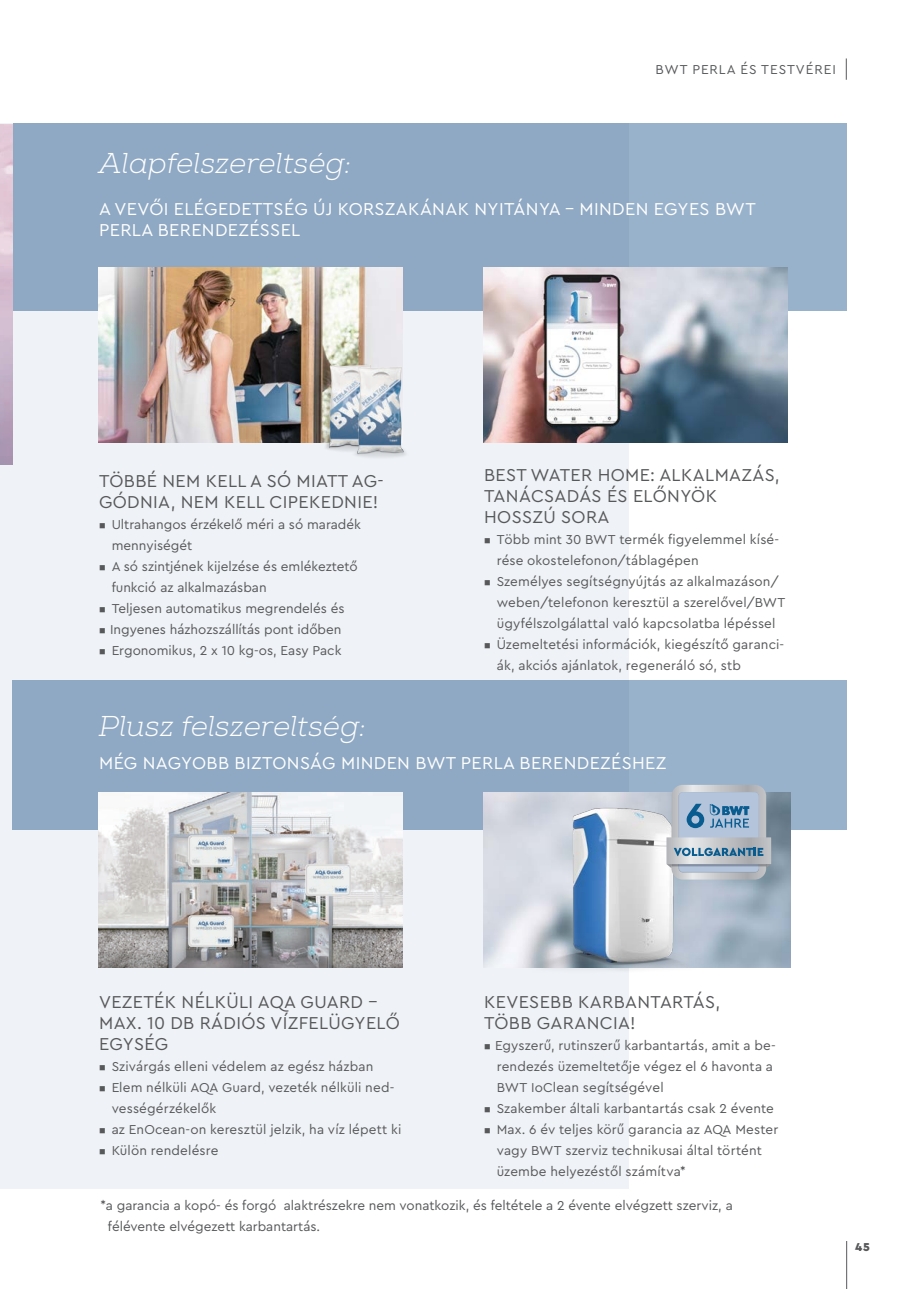
<style>
.page{position:relative;width:919px;height:1289px;background:#fff}
.page>*{position:absolute;margin:0;border:0;box-sizing:border-box;transform-origin:0 0}
.Content_Subline{font:italic 300 28.5px "Nexa Slab";letter-spacing:.01em;color:#fff}
.Copy_Head{font:18px/21px "Cera PRO";letter-spacing:.02em;color:#57585a}
.Copy_Head-2{font:18px/21px "Cera PRO";letter-spacing:.02em;color:#fff}
.Copy{font:13.5px/21px "Cera PRO";letter-spacing:.005em;color:#57585a}
.kapitel{font:13.5px "Cera PRO";letter-spacing:.07em;color:#57585a}
.t1{font:900 12px "Cera PRO";color:#57585a}
</style>
<div class="page">
<div style="left:0;top:123px;width:628px;height:1066px;background:#eff2f6"></div>
<div style="left:13px;top:123px;width:833px;height:187px;background:#8fa9c4"></div>
<div style="left:13px;top:679px;width:833px;height:150px;background:#8fa9c4"></div>
<img style="left:484px;top:792px;width:306px;height:175px">
<svg style="left:845px;top:58px;width:1px;height:22px"></svg>
<img style="left:484px;top:267px;width:303px;height:176px">
<img style="left:517px;top:796px;width:211px;height:202px">
<svg style="left:666px;top:784px;width:105px;height:95px;background:#a6b6c6"></svg>
<img style="left:98px;top:267px;width:304px;height:176px">
<img style="left:305px;top:354px;width:87px;height:96px">
<img style="left:332px;top:355px;width:74px;height:103px">
<hr style="left:846px;top:1240px;width:1px;height:48px;background:#57585a">
<img style="left:98px;top:792px;width:304px;height:175px">
<img style="left:188px;top:835px;width:46px;height:32px">
<img style="left:305px;top:864px;width:46px;height:32px">
<img style="left:188px;top:914px;width:46px;height:32px">
<p class="kapitel" style="left:655px;top:61px;width:182px">BWT PERLA ÉS TESTVÉREI</p>
<p class="Content_Subline" style="left:99px;top:146px;width:254px">Alapfelszereltség:</p>
<p class="Copy_Head-2" style="left:99px;top:198px;width:658px">A VEVŐI ELÉGEDETTSÉG ÚJ KORSZAKÁNAK NYITÁNYA – MINDEN EGYES BWT<br>PERLA BERENDEZÉSSEL</p>
<p class="Copy_Head" style="left:99px;top:469px;width:286px">TÖBBÉ NEM KELL A SÓ MIATT AG-<br>GÓDNIA, NEM KELL CIPEKEDNIE!</p>
<p class="Copy" style="left:112px;top:513px;width:251px;text-indent:-13px">▪ Ultrahangos érzékelő méri a só maradék mennyiségét</p>
<p class="Copy" style="left:112px;top:555px;width:248px;text-indent:-13px">▪ A só szintjének kijelzése és emlékeztető funkció az alkalmazásban</p>
<p class="Copy" style="left:99px;top:597px;width:247px">▪ Teljesen automatikus megrendelés és</p>
<p class="Copy" style="left:99px;top:618px;width:244px">▪ Ingyenes házhozszállítás pont időben</p>
<p class="Copy" style="left:99px;top:639px;width:244px">▪ Ergonomikus, 2 x 10 kg-os, Easy Pack</p>
<p class="Copy_Head" style="left:484px;top:463px;width:297px">BEST WATER HOME: ALKALMAZÁS,<br>TANÁCSADÁS ÉS ELŐNYÖK<br>HOSSZÚ SORA</p>
<p class="Copy" style="left:496px;top:528px;width:284px;text-indent:-13px">▪ Több mint 30 BWT termék figyelemmel kísé&shy;rése okostelefonon/táblagépen</p>
<p class="Copy" style="left:496px;top:570px;width:290px;text-indent:-13px">▪ Személyes segítségnyújtás az alkalmazáson/ weben/telefonon keresztül a szerelővel/BWT ügyfélszolgálattal való kapcsolatba lépéssel</p>
<p class="Copy" style="left:496px;top:633px;width:289px;text-indent:-13px">▪ Üzemeltetési információk, kiegészítő garanci&shy;ák, akciós ajánlatok, regeneráló só, stb</p>
<p class="Content_Subline" style="left:99px;top:709px;width:268px">Plusz felszereltség:</p>
<p class="Copy_Head-2" style="left:99px;top:752px;width:569px">MÉG NAGYOBB BIZTONSÁG MINDEN BWT PERLA BERENDEZÉSHEZ</p>
<p class="Copy_Head" style="left:99px;top:990px;width:302px">VEZETÉK NÉLKÜLI AQA GUARD –<br>MAX. 10 DB RÁDIÓS VÍZFELÜGYELŐ<br>EGYSÉG</p>
<p class="Copy" style="left:99px;top:1055px;width:276px">▪ Szivárgás elleni védelem az egész házban</p>
<p class="Copy" style="left:112px;top:1076px;width:284px;text-indent:-13px">▪ Elem nélküli AQA Guard, vezeték nélküli ned&shy;vességérzékelők</p>
<p class="Copy" style="left:99px;top:1118px;width:304px">▪ az EnOcean-on keresztül jelzik, ha víz lépett ki</p>
<p class="Copy" style="left:99px;top:1139px;width:121px">▪ Külön rendelésre</p>
<p class="Copy_Head" style="left:484px;top:990px;width:237px">KEVESEBB KARBANTARTÁS,</p>
<p class="Copy_Head" style="left:484px;top:1011px;width:153px">TÖBB GARANCIA!</p>
<p class="Copy" style="left:496px;top:1034px;width:280px;text-indent:-13px">▪ Egyszerű, rutinszerű karbantartás, amit a be&shy;rendezés üzemeltetője végez el 6 havonta a<br>BWT IoClean segítségével</p>
<p class="Copy" style="left:484px;top:1097px;width:291px">▪ Szakember általi karbantartás csak 2 évente</p>
<p class="Copy" style="left:496px;top:1118px;width:283px;text-indent:-13px">▪ Max. 6 év teljes körű garancia az AQA Mester vagy BWT szerviz technikusai által történt üzembe helyezéstől számítva*</p>
<p class="Copy" style="left:108px;top:1194px;width:626px;text-indent:-8px">*a garancia a kopó- és forgó alaktrészekre nem vonatkozik, és feltétele a 2 évente elvégzett szerviz, a félévente elvégezett karbantartás.</p>
<p class="t1" style="left:855px;top:1238px;width:16px">45</p>
</div>
